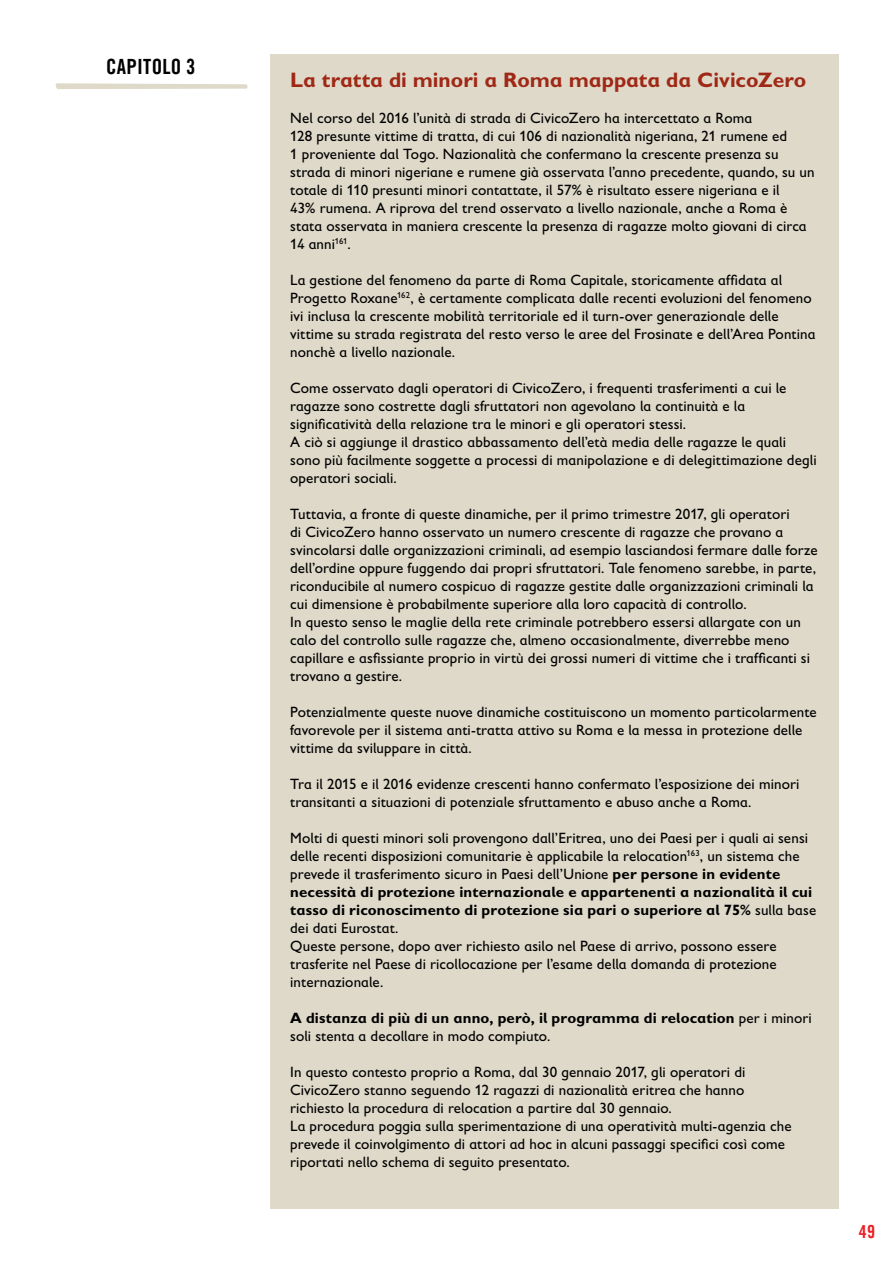
<style>
.page{position:relative;width:893px;height:1263px;background:#fff}
.page>*{position:absolute;margin:0;border:0;box-sizing:border-box;transform-origin:0 0}
.t1{font:700 21px "Gill Sans Infant Std";color:#a02816}
.t2{font:21px "Trade Gothic LT Com Bd Cn 20";letter-spacing:.015em;color:#000}
.t3{font:18px "Trade Gothic LT Com Bd Cn 20";color:#ed1d24}
.t4{font:15px/18px "Gill Sans Infant Std";letter-spacing:.01em;color:#000}
.t5{font:700 15px/18px "Gill Sans Infant Std";letter-spacing:.01em;color:#000}
.s1{font-weight:700}
.s2{font-weight:400}
</style>
<div class="page">
<div style="left:271px;top:54px;width:568px;height:1155px;background:#ded9c9"></div>
<svg style="left:55px;top:83px;width:193px;height:6px"></svg>
<h1 class="t2" style="left:106px;top:54px;width:91px">CAPITOLO 3</h1>
<h1 class="t1" style="left:290px;top:67px;width:518px">La tratta di minori a Roma mappata da CivicoZero</h1>
<p class="t4" style="left:290px;top:108px;width:526px">Nel corso del 2016 l’unità di strada di CivicoZero ha intercettato a Roma<br>128 presunte vittime di tratta, di cui 106 di nazionalità nigeriana, 21 rumene ed<br>1 proveniente dal Togo. Nazionalità che confermano la crescente presenza su strada di minori nigeriane e rumene già osservata l’anno precedente, quando, su un totale di 110 presunti minori contattate, il 57% è risultato essere nigeriana e il<br>43% rumena. A riprova del trend osservato a livello nazionale, anche a Roma è stata osservata in maniera crescente la presenza di ragazze molto giovani di circa 14 anni<sup>161</sup>.</p>
<p class="t4" style="left:290px;top:270px;width:527px">La gestione del fenomeno da parte di Roma Capitale, storicamente affidata al Progetto Roxane<sup>162</sup>, è certamente complicata dalle recenti evoluzioni del fenomeno ivi inclusa la crescente mobilità territoriale ed il turn-over generazionale delle vittime su strada registrata del resto verso le aree del Frosinate e dell’Area Pontina nonchè a livello nazionale.</p>
<p class="t4" style="left:290px;top:378px;width:528px">Come osservato dagli operatori di CivicoZero, i frequenti trasferimenti a cui le ragazze sono costrette dagli sfruttatori non agevolano la continuità e la significatività della relazione tra le minori e gli operatori stessi.<br>A ciò si aggiunge il drastico abbassamento dell’età media delle ragazze le quali sono più facilmente soggette a processi di manipolazione e di delegittimazione degli operatori sociali.</p>
<p class="t4" style="left:290px;top:504px;width:529px">Tuttavia, a fronte di queste dinamiche, per il primo trimestre 2017, gli operatori<br>di CivicoZero hanno osservato un numero crescente di ragazze che provano a svincolarsi dalle organizzazioni criminali, ad esempio lasciandosi fermare dalle forze dell’ordine oppure fuggendo dai propri sfruttatori. Tale fenomeno sarebbe, in parte, riconducibile al numero cospicuo di ragazze gestite dalle organizzazioni criminali la cui dimensione è probabilmente superiore alla loro capacità di controllo.<br>In questo senso le maglie della rete criminale potrebbero essersi allargate con un calo del controllo sulle ragazze che, almeno occasionalmente, diverrebbe meno capillare e asfissiante proprio in virtù dei grossi numeri di vittime che i trafficanti si trovano a gestire.</p>
<p class="t4" style="left:290px;top:702px;width:528px">Potenzialmente queste nuove dinamiche costituiscono un momento particolarmente favorevole per il sistema anti-tratta attivo su Roma e la messa in protezione delle vittime da sviluppare in città.</p>
<p class="t4" style="left:290px;top:774px;width:511px">Tra il 2015 e il 2016 evidenze crescenti hanno confermato l’esposizione dei minori transitanti a situazioni di potenziale sfruttamento e abuso anche a Roma.</p>
<p class="t4" style="left:290px;top:828px;width:528px">Molti di questi minori soli provengono dall’Eritrea, uno dei Paesi per i quali ai sensi delle recenti disposizioni comunitarie è applicabile la relocation<sup>163</sup>, un sistema che prevede il trasferimento sicuro in Paesi dell’Unione <span class="s1">per persone in evidente necessità di protezione internazionale e appartenenti a nazionalità il cui tasso di riconoscimento di protezione sia pari o superiore al 75%</span> sulla base dei dati Eurostat.<br>Queste persone, dopo aver richiesto asilo nel Paese di arrivo, possono essere trasferite nel Paese di ricollocazione per l’esame della domanda di protezione internazionale.</p>
<p class="t5" style="left:290px;top:1008px;width:523px">A distanza di più di un anno, però, il programma di relocation <span class="s2">per i minori soli stenta a decollare in modo compiuto.</span></p>
<p class="t4" style="left:290px;top:1062px;width:503px">In questo contesto proprio a Roma, dal 30 gennaio 2017, gli operatori di CivicoZero stanno seguendo 12 ragazzi di nazionalità eritrea che hanno richiesto la procedura di relocation a partire dal 30 gennaio.<br>La procedura poggia sulla sperimentazione di una operatività multi-agenzia che prevede il coinvolgimento di attori ad hoc in alcuni passaggi specifici così come riportati nello schema di seguito presentato.</p>
<p class="t3" style="left:859px;top:1220px;width:18px">49</p>
</div>
